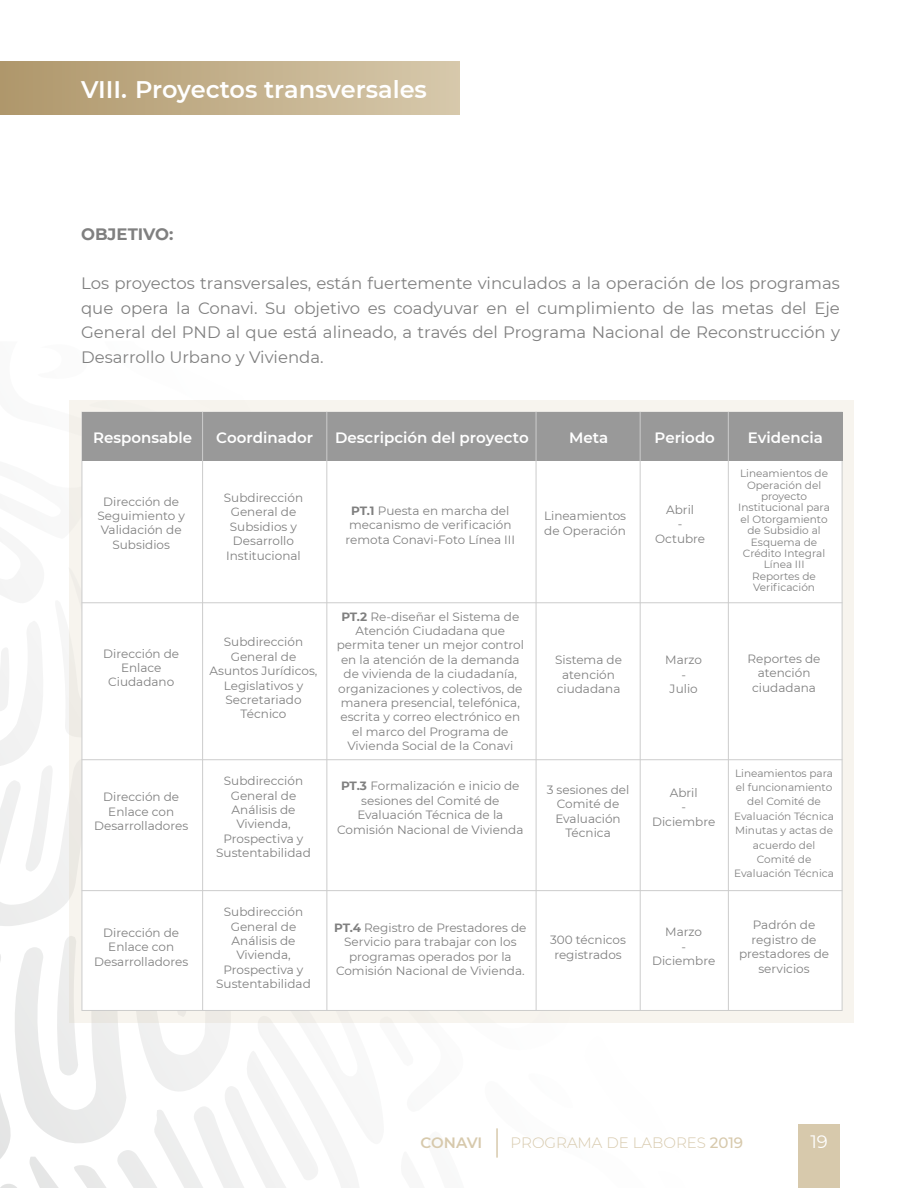
<style>
.page{position:relative;width:919px;height:1188px;background:#fff}
.page>*{position:absolute;margin:0;border:0;box-sizing:border-box;transform-origin:0 0}
.t1{font:600 24px "Montserrat";color:#fff}
.t2{font:18px "Montserrat";color:#fff}
.t3{font:16.5px/24.6px "Montserrat";color:#808080;text-align:justify}
.t4{font:700 16.5px "Montserrat";color:#808080}
.t5{font:600 15px "Montserrat";color:#fff}
.t6{font:300 15px "Montserrat";color:#d7c9ac}
.t7{font:600 15px "Montserrat";letter-spacing:-.015em;color:#d7c9ac}
.t8{font:12px/14.4px "Montserrat";color:#808080;text-align:center}
.t9{font:10.5px/11.4px "Montserrat";color:#808080;text-align:center}
.s1{font-weight:700}
.s2{font-weight:500}
</style>
<div class="page">
<svg style="left:0;top:400px;width:70px;height:415px"></svg>
<div style="left:798px;top:1124px;width:41px;height:64px;background:#d7c9ac"></div>
<hr style="left:496px;top:1128px;width:1px;height:30px;background:#d7c9ac">
<svg style="left:70px;top:400px;width:783px;height:623px;background:#f4f1eb"></svg>
<div style="left:81px;top:412px;width:761px;height:599px;background:#fff;border:1px solid #ccc"></div>
<div style="left:82px;top:412px;width:759px;height:49px;background:#999"></div>
<hr style="left:202px;top:412px;width:1px;height:598px;background:#ccc">
<hr style="left:326px;top:412px;width:1px;height:598px;background:#ccc">
<hr style="left:535px;top:412px;width:1px;height:598px;background:#ccc">
<hr style="left:82px;top:602px;width:759px;height:1px;background:#ccc">
<hr style="left:82px;top:759px;width:759px;height:1px;background:#ccc">
<hr style="left:82px;top:890px;width:759px;height:1px;background:#ccc">
<hr style="left:639px;top:412px;width:1px;height:598px;background:#ccc">
<hr style="left:727px;top:412px;width:1px;height:598px;background:#ccc">
<div style="left:0;top:62px;width:459px;height:53px;background:linear-gradient(to right,#af976b,#d7c9ab)"></div>
<h1 class="t1" style="left:81px;top:73px;width:347px">VIII. Proyectos transversales</h1>
<h3 class="t4" style="left:81px;top:222px;width:94px">OBJETIVO:</h3>
<p class="t3" style="left:81px;top:270px;width:760px">Los proyectos transversales, están fuertemente vinculados a la operación de los programas que opera la Conavi. Su objetivo es coadyuvar en el cumplimiento de las metas del Eje General del PND al que está alineado, a través del Programa Nacional de Reconstrucción y Desarrollo Urbano y Vivienda.</p>
<p class="t5" style="left:93px;top:427px;width:101px">Responsable</p>
<p class="t5" style="left:216px;top:427px;width:98px">Coordinador</p>
<p class="t5" style="left:335px;top:427px;width:195px">Descripción del proyecto</p>
<p class="t5" style="left:568px;top:427px;width:41px">Meta</p>
<p class="t5" style="left:654px;top:427px;width:62px">Periodo</p>
<p class="t5" style="left:747px;top:427px;width:77px">Evidencia</p>
<p class="t8" style="left:97px;top:494px;width:89px">Dirección de<br>Seguimiento y<br>Validación de<br>Subsidios</p>
<p class="t8" style="left:103px;top:646px;width:77px">Dirección de<br>Enlace<br>Ciudadano</p>
<p class="t8" style="left:94px;top:790px;width:95px">Dirección de<br>Enlace con<br>Desarrolladores</p>
<p class="t8" style="left:94px;top:925px;width:95px">Dirección de<br>Enlace con<br>Desarrolladores</p>
<p class="t8" style="left:224px;top:490px;width:81px">Subdirección<br>General de<br>Subsidios y<br>Desarrollo<br>Institucional</p>
<p class="t8" style="left:345px;top:503px;width:171px"><span class="s1">PT.1</span> Puesta en marcha del mecanismo de verificación remota Conavi-Foto Línea III</p>
<p class="t8" style="left:543px;top:508px;width:83px;text-align:left">Lineamientos de Operación</p>
<p class="t8" style="left:209px;top:635px;width:109px">Subdirección<br>General de<br>Asuntos Jurídicos,<br>Legislativos y<br>Secretariado<br>Técnico</p>
<p class="t8" style="left:216px;top:773px;width:96px">Subdirección<br>General de<br>Análisis de<br>Vivienda,<br>Prospectiva y<br>Sustentabilidad</p>
<p class="t8" style="left:336px;top:609px;width:189px"><span class="s1">PT.2</span> Re-diseñar el Sistema de<br>Atención Ciudadana que permita tener un mejor control en la atención de la demanda de vivienda de la ciudadanía, organizaciones y colectivos, de manera presencial, telefónica, escrita y correo electrónico en el marco del Programa de<br>Vivienda Social de la Conavi</p>
<p class="t8" style="left:337px;top:779px;width:187px"><span class="s1">PT.3</span> Formalización e inicio de sesiones del Comité de<br>Evaluación Técnica de la<br>Comisión Nacional de Vivienda</p>
<p class="t8" style="left:216px;top:904px;width:96px">Subdirección<br>General de<br>Análisis de<br>Vivienda,<br>Prospectiva y<br>Sustentabilidad</p>
<p class="t8" style="left:334px;top:920px;width:194px"><span class="s1">PT.4</span> Registro de Prestadores de<br>Servicio para trabajar con los programas operados por la<br>Comisión Nacional de Vivienda.</p>
<p class="t8" style="left:555px;top:653px;width:68px">Sistema de atención ciudadana</p>
<p class="t8" style="left:546px;top:782px;width:84px">3 sesiones del<br>Comité de<br>Evaluación<br>Técnica</p>
<p class="t8" style="left:550px;top:932px;width:77px">300 técnicos registrados</p>
<p class="t8" style="left:655px;top:502px;width:51px">Abril<br>-<br>Octubre</p>
<p class="t8" style="left:665px;top:653px;width:38px">Marzo -<br>Julio</p>
<p class="t9" style="left:737px;top:467px;width:93px">Lineamientos de<br>Operación del proyecto<br>Institucional para el Otorgamiento de Subsidio al<br>Esquema de<br>Crédito Integral<br>Línea III<br>Reportes de<br>Verificación</p>
<p class="t8" style="left:747px;top:651px;width:74px">Reportes de atención ciudadana</p>
<p class="t8" style="left:651px;top:785px;width:65px">Abril<br>-<br>Diciembre</p>
<p class="t8" style="left:651px;top:924px;width:65px">Marzo<br>-<br>Diciembre</p>
<p class="t9" style="left:733px;top:765px;width:101px;line-height:14.4px">Lineamientos para el funcionamiento del Comité de<br>Evaluación Técnica<br>Minutas y actas de acuerdo del<br>Comité de<br>Evaluación Técnica</p>
<p class="t8" style="left:738px;top:918px;width:91px">Padrón de registro de prestadores de servicios</p>
<p class="t7" style="left:420px;top:1133px;width:63px">CONAVI</p>
<p class="t6" style="left:510px;top:1133px;width:234px">PROGRAMA DE LABORES <span class="s2">2019</span></p>
<h2 class="t2" style="left:810px;top:1129px;width:19px">19</h2>
</div>
